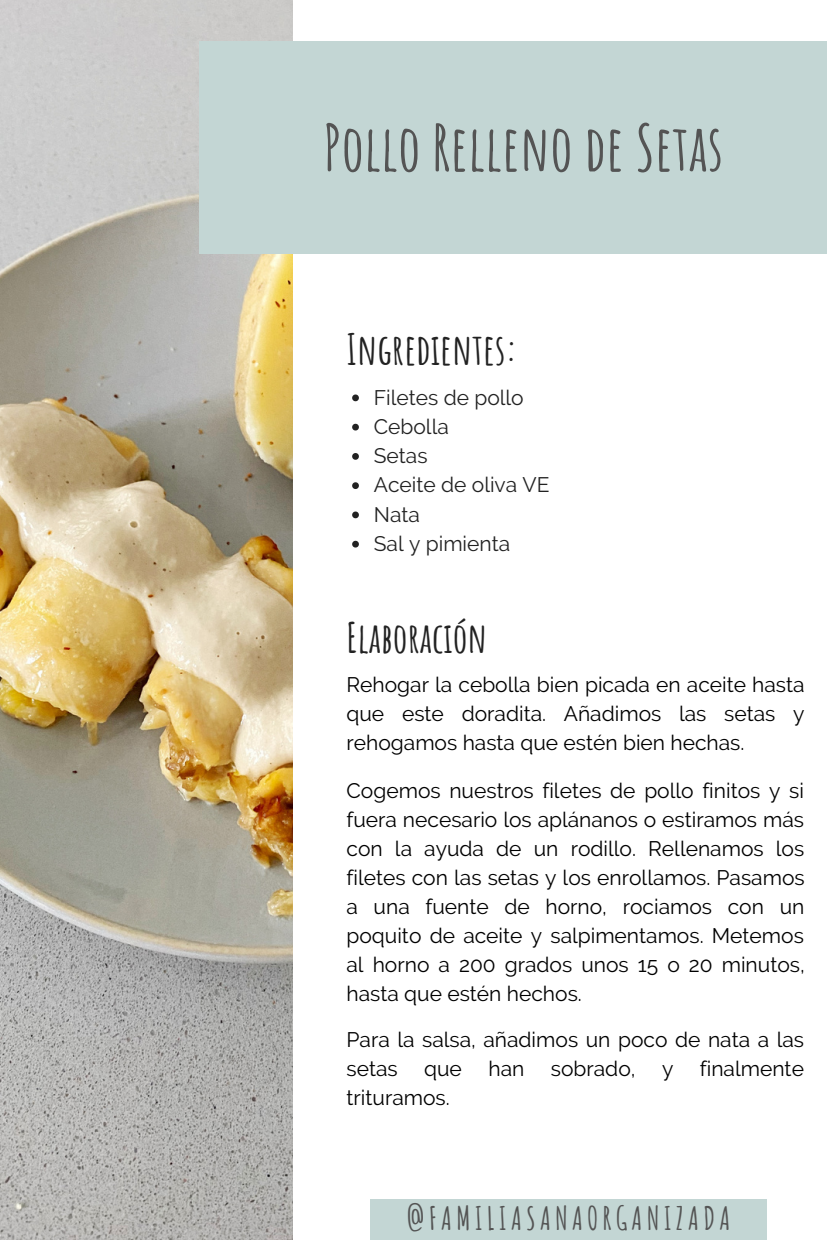
<style>
.page{position:relative;width:827px;height:1240px;background:#fff}
.page>*{position:absolute;margin:0;border:0;box-sizing:border-box;transform-origin:0 0}
.t1{font:700 63px "Amatic SC";color:#545454}
.t2{font:700 42px "Amatic SC";color:#222}
.t3{font:700 41.1px "Amatic SC";color:#222}
.t4{font:700 31.5px "Amatic SC";letter-spacing:.13em;color:#545454}
.t5{font:21px/29px "Raleway";color:#000;text-align:justify}
.t6{font:21px "Raleway";color:#222}
</style>
<div class="page">
<img style="left:0;top:0;width:293px;height:1240px">
<div style="left:199px;top:42px;width:628px;height:211px;background:#c3d6d4"></div>
<div style="left:370px;top:1199px;width:396px;height:41px;background:#c3d6d4"></div>
<svg style="left:352px;top:394px;width:7px;height:7px"></svg>
<svg style="left:352px;top:424px;width:7px;height:6px"></svg>
<svg style="left:352px;top:453px;width:7px;height:7px"></svg>
<svg style="left:352px;top:482px;width:7px;height:7px"></svg>
<svg style="left:352px;top:511px;width:7px;height:7px"></svg>
<svg style="left:352px;top:541px;width:7px;height:6px"></svg>
<p class="t1" style="left:323px;top:107px;width:401px">Pollo Relleno de Setas</p>
<p class="t2" style="left:346px;top:323px;width:173px">Ingredientes:</p>
<p class="t6" style="left:374px;top:385px;width:151px">Filetes de pollo</p>
<p class="t6" style="left:374px;top:414px;width:77px">Cebolla</p>
<p class="t6" style="left:374px;top:443px;width:55px">Setas</p>
<p class="t6" style="left:374px;top:473px;width:177px">Aceite de oliva VE</p>
<p class="t6" style="left:374px;top:502px;width:48px">Nata</p>
<p class="t6" style="left:374px;top:531px;width:138px">Sal y pimienta</p>
<p class="t3" style="left:346px;top:611px;width:142px">Elaboración</p>
<p class="t5" style="left:346px;top:670px;width:460px">Rehogar la cebolla bien picada en aceite hasta que este doradita. Añadimos las setas y rehogamos hasta que estén bien hechas.</p>
<p class="t5" style="left:346px;top:776px;width:460px">Cogemos nuestros filetes de pollo finitos y si fuera necesario los aplánanos o estiramos más con la ayuda de un rodillo. Rellenamos los filetes con las setas y los enrollamos. Pasamos a una fuente de horno, rociamos con un poquito de aceite y salpimentamos. Metemos al horno a 200 grados unos 15 o 20 minutos, hasta que estén hechos.</p>
<p class="t5" style="left:346px;top:1025px;width:459px">Para la salsa, añadimos un poco de nata a las setas</p>
<p class="t5" style="left:424px;top:1054px;width:39px">que</p>
<p class="t5" style="left:488px;top:1054px;width:37px">han</p>
<p class="t5" style="left:551px;top:1054px;width:86px">sobrado,</p>
<p class="t5" style="left:662px;top:1054px;width:13px">y</p>
<p class="t5" style="left:700px;top:1054px;width:106px">finalmente</p>
<p class="t5" style="left:346px;top:1083px;width:105px">trituramos.</p>
<p class="t4" style="left:407px;top:1198px;width:325px">@FAMILIASANAORGANIZADA</p>
</div>
